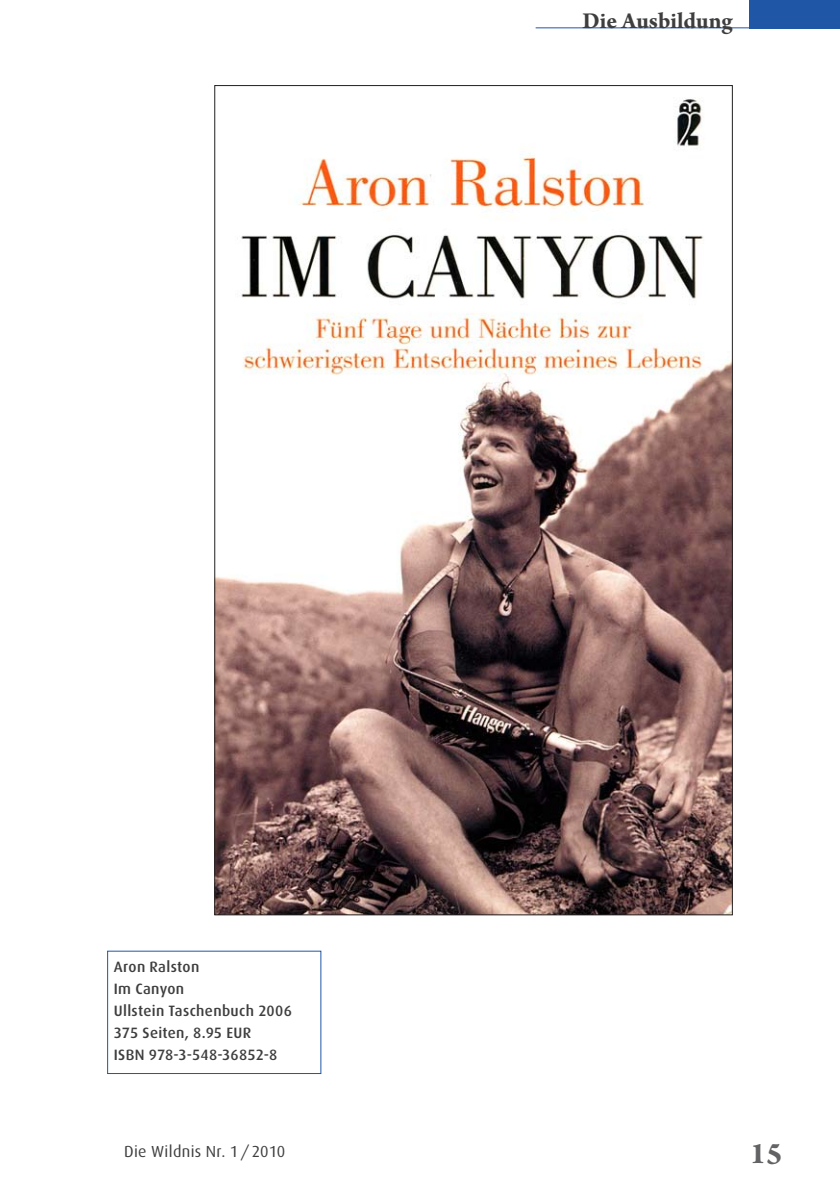
<style>
.page{position:relative;width:840px;height:1191px;background:#fff}
.page>*{position:absolute;margin:0;border:0;box-sizing:border-box;transform-origin:0 0}
.t1{font:700 32px "Arno Pro";color:#636366}
.t2{font:700 24px "Arno Pro";color:#3e3e3f}
.t3{font:16px "Dax";letter-spacing:.02em;color:#3e3e3f}
.t4{font:500 15px/22px "Dax";letter-spacing:.02em;color:#3e3e3f}
</style>
<div class="page">
<img style="left:216px;top:99px;width:514px;height:814px">
<div style="left:749px;top:0;width:90px;height:28px;background:#2056a6"></div>
<hr style="left:535px;top:27px;width:304px;height:1px;background:#2056a6">
<div style="left:107px;top:950px;width:214px;height:124px;border:1px solid #2056a6"></div>
<h2 class="t2" style="left:582px;top:7px;width:152px">Die Ausbildung</h2>
<p class="t4" style="left:114px;top:955px;width:179px">Aron Ralston<br>Im Canyon<br>Ullstein Taschenbuch 2006<br>375 Seiten, 8.95 EUR<br>ISBN 978-3-548-36852-8</p>
<p class="t3" style="left:124px;top:1142px;width:162px">Die Wildnis Nr. 1/2010</p>
<h1 class="t1" style="left:749px;top:1134px;width:34px">15</h1>
</div>
